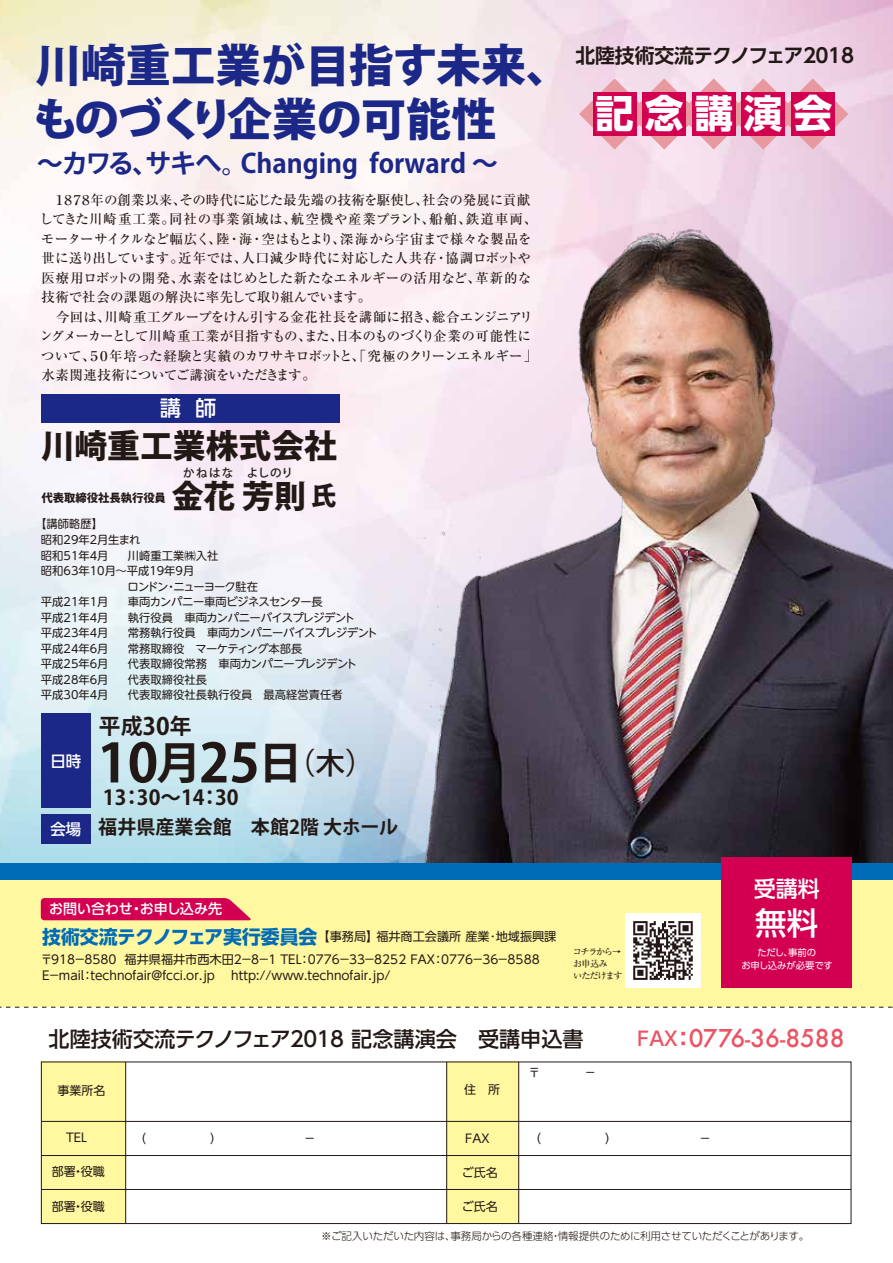
<style>
.page{position:relative;width:893px;height:1263px;background:#fff}
.page>*{position:absolute;margin:0;border:0;box-sizing:border-box;transform-origin:0 0}
.t1{font:700 53.1px "Koz Go Pro";color:#221815}
.t2{font:800 45px/54px "Koz Go Pro";letter-spacing:-.01em;color:#1c2888}
.t3{font:700 38.85px "UD Shin Go Pro";letter-spacing:.275em;color:#fff}
.t4{font:800 32.85px "Koz Go Pro";color:#221815}
.t5{font:800 31.8px "Koz Go Pro";color:#221815}
.t6{font:500 31.5px "UD Shin Go Pro";color:#fff}
.t7{font:700 26.25px "Koz Go Pro";color:#1c2888}
.t8{font:500 24px "Futura";color:#ea5464}
.t9{font:500 22.05px "UD Shin Go Pro";color:#fff}
.t10{font:700 21.75px "Koz Go Pro";color:#221815}
.t11{font:500 21.15px "UD Shin Go Pro";color:#221815}
.t12{font:500 21.15px "UD Shin Go Pro";color:#fff}
.t13{font:700 20.55px "Koz Go Pro";color:#221815}
.t14{font:700 19.8px "UD Shin Go Pro De";letter-spacing:-.07em;color:#221815}
.t15{font:700 19.05px "Koz Go Pro";color:#221815}
.t16{font:500 15.45px "UD Shin Go Pro";color:#fff}
.t17{font:500 14.1px "UD Shin Go Pro";letter-spacing:-.005em;color:#fff}
.t18{font:500 13.5px/19.5px "Ryumin Pro";letter-spacing:-.015em;color:#221815}
.t19{font:12.15px/22.5px "UD Shin Go Pro";color:#221815}
.t20{font:12px "UD Shin Go Pro";color:#221815}
.t21{font:500 11.55px "Koz Go Pro";letter-spacing:.085em;color:#221815}
.t22{font:11.25px/15.5px "UD Shin M Go Pro";color:#221815}
.t23{font:11.25px "UD Shin M Go Pro";letter-spacing:-.045em;color:#221815}
.t24{font:11.25px "UD Shin M Go Pro";letter-spacing:-.035em;color:#221815}
.t25{font:11.25px "UD Shin M Go Pro";letter-spacing:-.025em;color:#221815}
.t26{font:11.25px "UD Shin M Go Pro";letter-spacing:-.08em;color:#221815}
.t27{font:800 11.25px "Koz Go Pro";color:#221815}
.t28{font:300 10.5px "UD Shin Go Pro";letter-spacing:-.02em;color:#221815}
.t29{font:9.3px/12.8px "UD Shin Go Pro";letter-spacing:-.005em;color:#fff;text-align:center}
.t30{font:500 9px/12px "Ryumin Pro";letter-spacing:-.105em;color:#221815}
.s1{font-size:25.5px}
.s2{font-size:23.85px}
.s3{font-size:44.55px}
.s4{font-weight:700;font-size:18.9px;color:#006bb6}
.s5{font-family:"UD Shin Go Pro";font-size:19.5px}
.s6{font-family:"UD Shin Go Pro De";font-weight:700;font-size:22.35px}
</style>
<div class="page">
<img style="left:0;top:0;width:893px;height:863px">
<img style="left:400px;top:227px;width:493px;height:636px">
<div style="left:41px;top:1061px;width:85px;height:162px;background:#fff8a0"></div>
<div style="left:446px;top:1061px;width:73px;height:162px;background:#fff8a0"></div>
<div style="left:0;top:878px;width:893px;height:128px;background:#fff8a0"></div>
<div style="left:0;top:863px;width:893px;height:17px;background:#006bb6"></div>
<svg style="left:0;top:1007px;width:893px;height:1px"></svg>
<div style="left:41px;top:1061px;width:810px;height:163px;border:1px solid #221815"></div>
<hr style="left:125px;top:1062px;width:1px;height:161px;background:#221815">
<hr style="left:446px;top:1062px;width:1px;height:161px;background:#221815">
<hr style="left:518px;top:1062px;width:1px;height:161px;background:#221815">
<hr style="left:42px;top:1189px;width:809px;height:1px;background:#221815">
<hr style="left:42px;top:1155px;width:809px;height:1px;background:#221815">
<hr style="left:42px;top:1121px;width:809px;height:1px;background:#221815">
<svg style="left:41px;top:898px;width:210px;height:22px;background:#d50d56"></svg>
<svg style="left:579px;top:78px;width:269px;height:72px;background:#efc7d4"></svg>
<div style="left:722px;top:857px;width:130px;height:130px;background:#d30052"></div>
<div style="left:42px;top:394px;width:298px;height:29px;background:#1c2888"></div>
<div style="left:42px;top:713px;width:49px;height:94px;background:#1c2888"></div>
<div style="left:42px;top:814px;width:49px;height:30px;background:#1c2888"></div>
<div style="left:593px;top:92px;width:44px;height:44px;background:#d30052"></div>
<div style="left:642px;top:92px;width:44px;height:44px;background:#d30052"></div>
<div style="left:692px;top:92px;width:44px;height:44px;background:#d30052"></div>
<div style="left:741px;top:92px;width:44px;height:44px;background:#d30052"></div>
<div style="left:791px;top:92px;width:44px;height:44px;background:#d30052"></div>
<img style="left:626px;top:913px;width:74px;height:75px">
<h2 class="t2" style="left:33px;top:41px;width:539px">川崎重工業が目指す未来、ものづくり企業の可能性</h2>
<h3 class="t7" style="left:37px;top:146px;width:463px">～カワる、サキへ。Changing forward ～</h3>
<p class="t18" style="left:39px;top:189px;width:499px">　１８７８年の創業以来、その時代に応じた最先端の技術を駆使し、社会の発展に貢献してきた川崎重工業。同社の事業領域は、航空機や産業プラント、船舶、鉄道車両、モーターサイクルなど幅広く、陸・海・空はもとより、深海から宇宙まで様々な製品を世に送り出しています。近年では、人口減少時代に対応した人共存・協調ロボットや医療用ロボットの開発、水素をはじめとした新たなエネルギーの活用など、革新的な技術で社会の課題の解決に率先して取り組んでいます。<br>　今回は、川崎重工グループをけん引する金花社長を講師に招き、総合エンジニアリングメーカーとして川崎重工業が目指すもの、また、日本のものづくり企業の可能性について、５０年培った経験と実績のカワサキロボットと、「究極のクリーンエネルギー」水素関連技術についてご講演をいただきます。</p>
<h3 class="t12" style="left:160px;top:391px;width:58px">講 師</h3>
<h3 class="t4" style="left:42px;top:425px;width:297px">川崎重工業株式会社</h3>
<p class="t21" style="left:183px;top:465px;width:111px">かねはな　よしのり</p>
<p class="t27" style="left:42px;top:491px;width:126px">代表取締役社長執行役員</p>
<h3 class="t5" style="left:172px;top:475px;width:166px">金花 芳則<span class="s1">氏</span></h3>
<p class="t22" style="left:41px;top:516px;width:101px;text-indent:-6px">【講師略歴】<br>昭和29年2月生まれ昭和51年4月</p>
<p class="t22" style="left:128px;top:547px;width:92px">川崎重工業㈱入社</p>
<p class="t22" style="left:41px;top:562px;width:155px">昭和63年10月～平成19年9月</p>
<p class="t26" style="left:128px;top:577px;width:132px">ロンドン・ニューヨーク駐在</p>
<p class="t22" style="left:41px;top:593px;width:69px">平成21年1月</p>
<p class="t23" style="left:128px;top:593px;width:196px">車両カンパニー車両ビジネスセンター長</p>
<p class="t22" style="left:41px;top:609px;width:69px">平成21年4月</p>
<p class="t23" style="left:128px;top:608px;width:229px">執行役員　車両カンパニーバイスプレジデント</p>
<p class="t22" style="left:41px;top:624px;width:69px">平成23年4月</p>
<p class="t24" style="left:128px;top:624px;width:251px">常務執行役員　車両カンパニーバイスプレジデント</p>
<p class="t22" style="left:41px;top:640px;width:69px">平成24年6月</p>
<p class="t22" style="left:128px;top:640px;width:176px">常務取締役　マーケティング本部長</p>
<p class="t22" style="left:41px;top:655px;width:69px">平成25年6月</p>
<p class="t25" style="left:128px;top:655px;width:231px">代表取締役常務　車両カンパニープレジデント</p>
<p class="t22" style="left:41px;top:671px;width:69px">平成28年6月</p>
<p class="t22" style="left:128px;top:671px;width:81px">代表取締役社長</p>
<p class="t22" style="left:41px;top:686px;width:69px">平成30年4月</p>
<p class="t22" style="left:128px;top:686px;width:216px">代表取締役社長執行役員　最高経営責任者</p>
<p class="t16" style="left:50px;top:748px;width:32px">日時</p>
<p class="t16" style="left:50px;top:817px;width:32px">会場</p>
<h3 class="t10" style="left:99px;top:712px;width:94px">平成<span class="s2">30</span>年</h3>
<h1 class="t1" style="left:97px;top:729px;width:279px">10<span class="s3">月</span>25<span class="s3">日</span><sup>（木）</sup></h1>
<h3 class="t13" style="left:103px;top:785px;width:137px">13：30～14：30</h3>
<h3 class="t15" style="left:98px;top:815px;width:301px">福井県産業会館　本館2階 大ホール</h3>
<p class="t17" style="left:49px;top:898px;width:174px">お問い合わせ・お申し込み先</p>
<p class="t19" style="left:41px;top:925px;width:517px"><span class="s4">技術交流テクノフェア実行委員会</span>【事務局】福井商工会議所 産業･地域振興課〒918－8580 福井県福井市西木田2－8－1 TEL：0776－33－8252 ＦＡＸ：0776－36－8588</p>
<p class="t19" style="left:40px;top:964px;width:352px">Ｅ－mail：technofair@fcci.or.jp　 http://www.technofair.jp/</p>
<h3 class="t14" style="left:575px;top:40px;width:280px">北陸技術交流テクノフェア２０１8</h3>
<h3 class="t3" style="left:595px;top:82px;width:238px">記念講演会</h3>
<p class="t30" style="left:573px;top:944px;width:51px">コチラから→お申込み<br>いただけます</p>
<h3 class="t9" style="left:754px;top:870px;width:68px">受講料</h3>
<h3 class="t6" style="left:755px;top:898px;width:65px">無料</h3>
<p class="t29" style="left:741px;top:946px;width:93px">ただし、事前の<br>お申し込みが必要です</p>
<h3 class="t11" style="left:49px;top:1022px;width:537px">北陸技術交流テクノフェア２０１8 記念講演会　受講申込書</h3>
<p class="t20" style="left:58px;top:1081px;width:49px">事業所名</p>
<p class="t20" style="left:464px;top:1079px;width:37px">住　所</p>
<h3 class="t8" style="left:634px;top:1022px;width:212px"><span class="s5">ＦＡＸ</span><span class="s6">：</span>0776-36-8588</h3>
<p class="t20" style="left:66px;top:1128px;width:22px">TEL</p>
<p class="t20" style="left:304px;top:1129px;width:13px">－</p>
<p class="t20" style="left:465px;top:1129px;width:26px">FAX</p>
<p class="t20" style="left:699px;top:1129px;width:13px">－</p>
<p class="t20" style="left:52px;top:1162px;width:54px">部署・役職</p>
<p class="t20" style="left:52px;top:1197px;width:54px">部署・役職</p>
<p class="t20" style="left:462px;top:1162px;width:37px">ご氏名</p>
<p class="t20" style="left:462px;top:1197px;width:37px">ご氏名</p>
<p class="t28" style="left:321px;top:1227px;width:490px">※ご記入いただいた内容は、事務局からの各種連絡・情報提供のために利用させていただくことがあります。</p>
</div>
